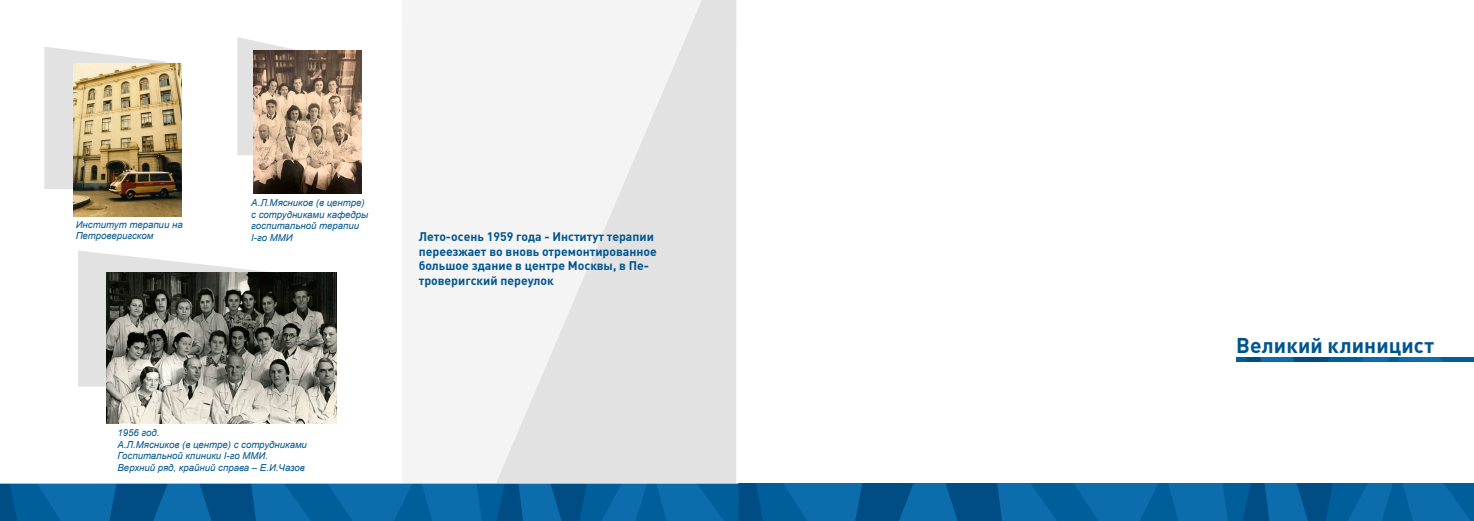
<style>
.page{position:relative;width:1474px;height:521px;background:#fff}
.page>*{position:absolute;margin:0;border:0;box-sizing:border-box;transform-origin:0 0}
.t1{font:700 21px "DIN Cyr";color:#00548e}
.t2{font:700 12.25px/14.7px "DIN Cyr";color:#00558f}
.t3{font:italic 9.62px/11.5px "Arial";color:#00558f}
</style>
<div class="page">
<svg style="left:78px;top:251px;width:238px;height:136px;fill:#e3e2e3"></svg>
<svg style="left:237px;top:37px;width:104px;height:118px"></svg>
<svg style="left:44px;top:47px;width:123px;height:142px"></svg>
<div style="left:402px;top:0;width:334px;height:521px;background:#f5f4f5"></div>
<svg style="left:497px;top:0;width:239px;height:483px;fill:#e3e2e3"></svg>
<img style="left:1236px;top:357px;width:237px;height:4px">
<img style="left:0;top:483px;width:1473px;height:38px">
<img style="left:73px;top:64px;width:109px;height:153px">
<img style="left:107px;top:273px;width:230px;height:150px">
<img style="left:253px;top:51px;width:109px;height:143px">
<p class="t3" style="left:76px;top:219px;width:108px">Институт терапии на<br>Петроверигском</p>
<p class="t3" style="left:251px;top:197px;width:118px">А.Л.Мясников (в центре) с сотрудниками кафедры госпитальной терапии<br>I-го ММИ</p>
<p class="t2" style="left:419px;top:229px;width:239px">Лето-осень 1959 года - Институт терапии переезжает во вновь отремонтированное большое здание в центре Москвы, в Пе&shy;троверигский переулок</p>
<p class="t3" style="left:118px;top:427px;width:191px">1956 год.<br>А.Л.Мясников (в центре) с сотрудниками<br>Госпитальной клиники I-го ММИ.<br>Верхний ряд, крайний справа – Е.И.Чазов</p>
<h1 class="t1" style="left:1236px;top:333px;width:199px">Великий клиницист</h1>
</div>
